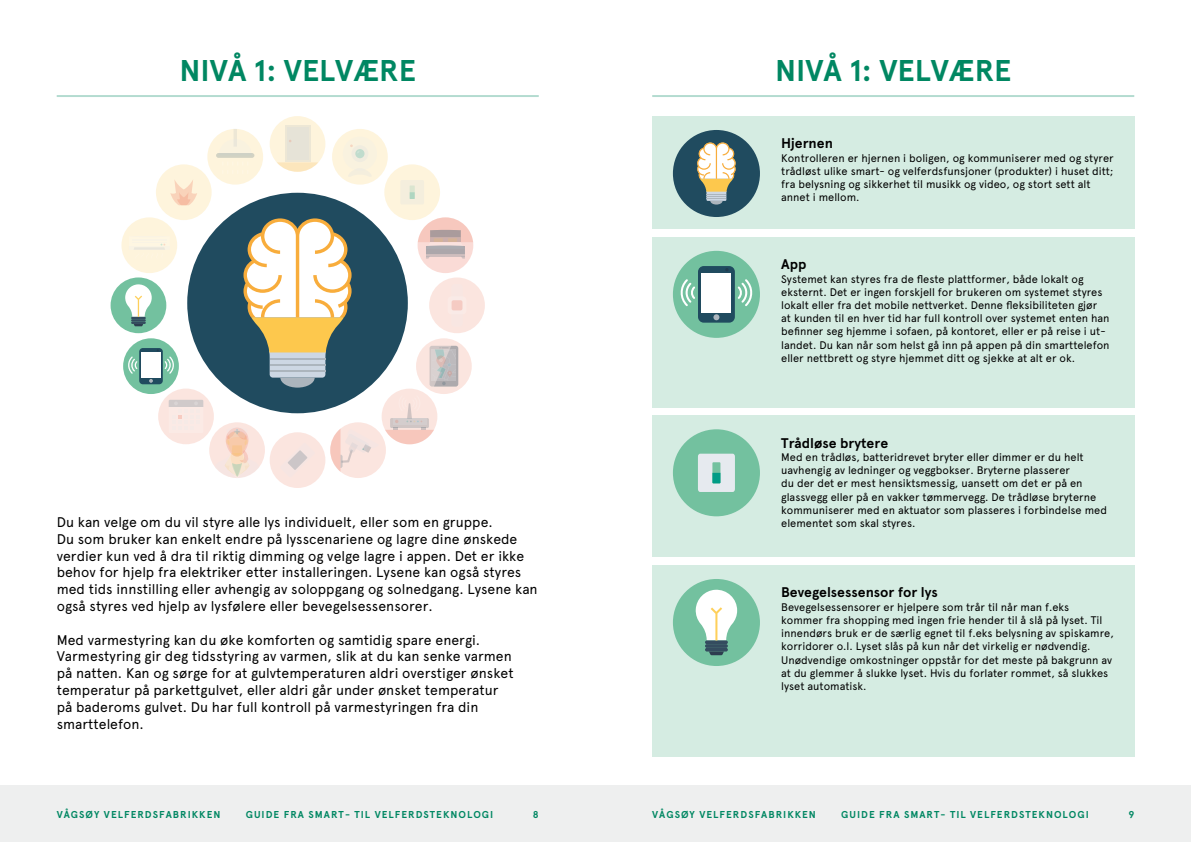
<style>
.page{position:relative;width:1191px;height:842px;background:#fff}
.page>*{position:absolute;margin:0;border:0;box-sizing:border-box;transform-origin:0 0}
.t1{font:700 30px "Apercu";color:#008762}
.t2{font:14px/16.8px "Apercu";color:#000}
.t3{font:700 14px "Apercu";color:#000}
.t4{font:11px/13.2px "Apercu";color:#000}
.t5{font:700 10px "Apercu";letter-spacing:.1em;color:#008762}
</style>
<div class="page">
<div style="left:0;top:785px;width:1191px;height:57px;background:#eeefef"></div>
<hr style="left:57px;top:95px;width:482px;height:2px;background:#008762">
<hr style="left:652px;top:95px;width:482px;height:2px;background:#008762">
<div style="left:652px;top:237px;width:482px;height:170px;background:#d5ece2"></div>
<div style="left:652px;top:116px;width:482px;height:113px;background:#d5ece2"></div>
<div style="left:652px;top:415px;width:482px;height:142px;background:#d5ece2"></div>
<div style="left:652px;top:565px;width:482px;height:192px;background:#d5ece2"></div>
<div style="left:673px;top:251px;width:87px;height:87px;background:#73c19f;border-radius:50%"></div>
<div style="left:698px;top:266px;width:37px;height:57px;background:#204b5f;border-radius:6px"></div>
<div style="left:701px;top:273px;width:30px;height:39px;background:#fff"></div>
<svg style="left:713px;top:314px;width:6px;height:6px"></svg>
<svg style="left:737px;top:279px;width:16px;height:27px"></svg>
<svg style="left:680px;top:279px;width:15px;height:27px"></svg>
<div style="left:673px;top:130px;width:87px;height:87px;background:#204b5f;border-radius:50%"></div>
<div style="left:673px;top:579px;width:87px;height:87px;background:#73c19f;border-radius:50%"></div>
<svg style="left:705px;top:640px;width:23px;height:4px"></svg>
<svg style="left:705px;top:644px;width:23px;height:4px"></svg>
<hr style="left:705px;top:648px;width:23px;height:3px;background:#344c5f;border-radius:2px">
<svg style="left:709px;top:651px;width:15px;height:4px"></svg>
<svg style="left:695px;top:589px;width:42px;height:51px"></svg>
<svg style="left:697px;top:142px;width:38px;height:63px"></svg>
<div style="left:673px;top:429px;width:87px;height:87px;background:#73c19f;border-radius:50%"></div>
<svg style="left:698px;top:454px;width:37px;height:38px"></svg>
<svg style="left:209px;top:422px;width:56px;height:56px"></svg>
<div style="left:332px;top:129px;width:56px;height:56px;background:#fef4dc;border-radius:50%"></div>
<div style="left:343px;top:137px;width:34px;height:34px;background:#f9f2df;border-radius:50%"></div>
<div style="left:351px;top:145px;width:17px;height:17px;background:#f0ecdf;border-radius:50%"></div>
<div style="left:355px;top:149px;width:9px;height:9px;background:#c0dccd;border-radius:50%"></div>
<svg style="left:350px;top:144px;width:9px;height:10px"></svg>
<div style="left:384px;top:164px;width:56px;height:56px;background:#fef4dc;border-radius:50%"></div>
<svg style="left:409px;top:185px;width:6px;height:14px"></svg>
<svg style="left:416px;top:338px;width:56px;height:56px"></svg>
<div style="left:429px;top:346px;width:29px;height:41px;background:#d0c6c5;border-radius:2px"></div>
<svg style="left:432px;top:346px;width:26px;height:41px"></svg>
<div style="left:111px;top:277px;width:55px;height:56px;background:#73c19f;border-radius:50%"></div>
<svg style="left:125px;top:284px;width:27px;height:42px"></svg>
<div style="left:187px;top:193px;width:221px;height:220px;background:#204b5f;border-radius:50%"></div>
<div style="left:123px;top:338px;width:56px;height:56px;background:#73c19f;border-radius:50%"></div>
<div style="left:139px;top:348px;width:24px;height:36px;background:#204b5f;border-radius:4px"></div>
<div style="left:141px;top:352px;width:20px;height:26px;background:#fff"></div>
<svg style="left:149px;top:379px;width:4px;height:4px"></svg>
<svg style="left:165px;top:356px;width:9px;height:18px"></svg>
<svg style="left:128px;top:356px;width:9px;height:18px"></svg>
<div style="left:429px;top:277px;width:56px;height:56px;background:#fbe5df;border-radius:50%"></div>
<div style="left:451px;top:300px;width:11px;height:10px;background:#f5cbc3;border-radius:2px"></div>
<div style="left:207px;top:129px;width:56px;height:56px;background:#fef4dc;border-radius:50%"></div>
<svg style="left:221px;top:129px;width:30px;height:18px"></svg>
<div style="left:216px;top:153px;width:38px;height:5px;background:#d0d2c4;border-radius:2px"></div>
<div style="left:270px;top:116px;width:55px;height:56px;background:#fef4dc;border-radius:50%"></div>
<svg style="left:277px;top:162px;width:41px;height:10px"></svg>
<div style="left:285px;top:125px;width:25px;height:37px;background:#ede7d5"></div>
<div style="left:287px;top:128px;width:21px;height:32px;background:#e6e3d7"></div>
<div style="left:121px;top:217px;width:56px;height:56px;background:#fef4dc;border-radius:50%"></div>
<div style="left:129px;top:236px;width:41px;height:14px;background:#fef6e2"></div>
<svg style="left:134px;top:244px;width:31px;height:6px"></svg>
<hr style="left:132px;top:239px;width:35px;height:1px;background:#e6eaef">
<hr style="left:132px;top:240px;width:35px;height:1px;background:#e6eaef">
<hr style="left:132px;top:242px;width:35px;height:1px;background:#e6eaef">
<div style="left:382px;top:389px;width:55px;height:55px;background:#fbe5df;border-radius:50%"></div>
<svg style="left:385px;top:395px;width:49px;height:49px"></svg>
<div style="left:330px;top:422px;width:56px;height:56px;background:#fbe5df;border-radius:50%"></div>
<svg style="left:330px;top:428px;width:49px;height:43px"></svg>
<svg style="left:243px;top:218px;width:108px;height:170px"></svg>
<div style="left:158px;top:389px;width:56px;height:55px;background:#fbe5df;border-radius:50%"></div>
<div style="left:169px;top:400px;width:34px;height:33px;background:#fbeae5"></div>
<svg style="left:169px;top:400px;width:34px;height:19px"></svg>
<div style="left:417px;top:217px;width:56px;height:56px;background:#fadbd6;border-radius:50%"></div>
<svg style="left:418px;top:217px;width:55px;height:42px"></svg>
<div style="left:156px;top:164px;width:56px;height:56px;background:#fef4dc;border-radius:50%"></div>
<svg style="left:170px;top:180px;width:27px;height:25px"></svg>
<div style="left:270px;top:432px;width:55px;height:56px;background:#fbe5df;border-radius:50%"></div>
<svg style="left:287px;top:450px;width:21px;height:20px"></svg>
<h1 class="t1" style="left:179px;top:52px;width:238px">NIVÅ 1: VELVÆRE</h1>
<h1 class="t1" style="left:775px;top:52px;width:238px">NIVÅ 1: VELVÆRE</h1>
<p class="t3" style="left:781px;top:135px;width:53px">Hjernen</p>
<p class="t4" style="left:781px;top:151px;width:334px">Kontrolleren er hjernen i boligen, og kommuniserer med og styrer trådløst ulike smart- og velferdsfunsjoner (produkter) i huset ditt; fra belysning og sikkerhet til musikk og video, og stort sett alt annet i mellom.</p>
<p class="t2" style="left:57px;top:514px;width:482px">Du kan velge om du vil styre alle lys individuelt, eller som en gruppe.<br>Du som bruker kan enkelt endre på lysscenariene og lagre dine ønskede verdier kun ved å dra til riktig dimming og velge lagre i appen. Det er ikke behov for hjelp fra elektriker etter installeringen. Lysene kan også styres med tids innstilling eller avhengig av soloppgang og solnedgang. Lysene kan også styres ved hjelp av lysfølere eller bevegelsessensorer.</p>
<p class="t2" style="left:57px;top:631px;width:458px">Med varmestyring kan du øke komforten og samtidig spare energi.<br>Varmestyring gir deg tidsstyring av varmen, slik at du kan senke varmen på natten. Kan og sørge for at gulvtemperaturen aldri overstiger ønsket temperatur på parkettgulvet, eller aldri går under ønsket temperatur på baderoms gulvet. Du har full kontroll på varmestyringen fra din smarttelefon.</p>
<p class="t3" style="left:781px;top:256px;width:27px">App</p>
<p class="t4" style="left:781px;top:272px;width:330px">Systemet kan styres fra de fleste plattformer, både lokalt og eksternt. Det er ingen forskjell for brukeren om systemet styres lokalt eller fra det mobile nettverket. Denne fleksibiliteten gjør at kunden til en hver tid har full kontroll over systemet enten han befinner seg hjemme i sofaen, på kontoret, eller er på reise i ut&shy;landet. Du kan når som helst gå inn på appen på din smarttelefon eller nettbrett og styre hjemmet ditt og sjekke at alt er ok.</p>
<p class="t3" style="left:781px;top:434px;width:108px">Trådløse brytere</p>
<p class="t4" style="left:781px;top:450px;width:327px">Med en trådløs, batteridrevet bryter eller dimmer er du helt uavhengig av ledninger og veggbokser. Bryterne plasserer<br>du der det er mest hensiktsmessig, uansett om det er på en glassvegg eller på en vakker tømmervegg. De trådløse bryterne kommuniserer med en aktuator som plasseres i forbindelse med elementet som skal styres.</p>
<p class="t3" style="left:781px;top:584px;width:158px">Bevegelsessensor for lys</p>
<p class="t4" style="left:781px;top:600px;width:334px">Bevegelsessensorer er hjelpere som trår til når man f.eks<br>kommer fra shopping med ingen frie hender til å slå på lyset. Til innendørs bruk er de særlig egnet til f.eks belysning av spiskamre, korridorer o.l. Lyset slås på kun når det virkelig er nødvendig.<br>Unødvendige omkostninger oppstår for det meste på bakgrunn av at du glemmer å slukke lyset. Hvis du forlater rommet, så slukkes lyset automatisk.</p>
<p class="t5" style="left:57px;top:808px;width:165px">VÅGSØY VELFERDSFABRIKKEN</p>
<p class="t5" style="left:246px;top:808px;width:249px">GUIDE FRA SMART- TIL VELFERDSTEKNOLOGI</p>
<p class="t5" style="left:533px;top:808px;width:7px">8</p>
<p class="t5" style="left:652px;top:808px;width:165px">VÅGSØY VELFERDSFABRIKKEN</p>
<p class="t5" style="left:841px;top:808px;width:249px">GUIDE FRA SMART- TIL VELFERDSTEKNOLOGI</p>
<p class="t5" style="left:1128px;top:808px;width:7px">9</p>
</div>
